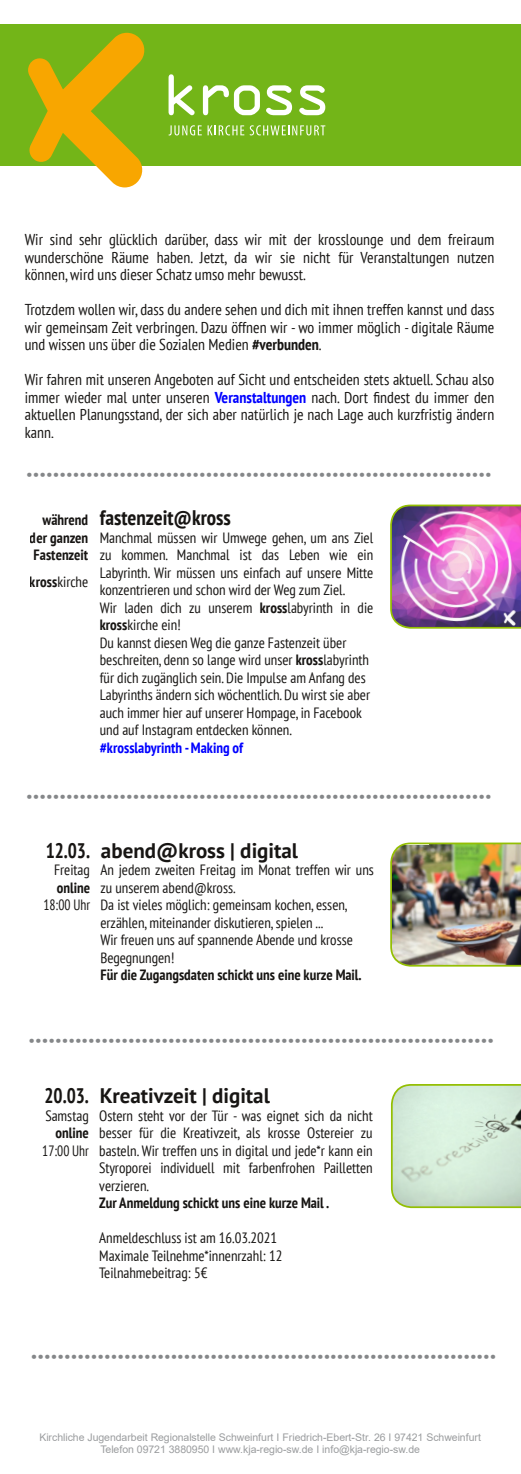
<style>
.page{position:relative;width:521px;height:1474px;background:#fff}
.page>*{position:absolute;margin:0;border:0;box-sizing:border-box;transform-origin:0 0}
.t1{font:700 26.25px "PT Sans";color:#858789}
.t2{font:700 21px "PT Sans";color:#171513}
.t3{font:700 condensed 21px "PT Sans";letter-spacing:-.005em;color:#171513}
.t4{font:700 condensed 21px "PT Sans";letter-spacing:-.005em;color:#171513;scale:.91 1}
.t5{font:condensed 15.75px/17.5px "PT Sans";color:#171513;text-align:justify}
.t6{font:condensed 14.88px/17.5px "PT Sans";color:#171513}
.t7{font:700 condensed 14.88px/17.5px "PT Sans";color:#171513}
.t8{font:700 condensed 14.88px "PT Sans";color:#00f}
.t9{font:condensed 14.88px "PT Sans";color:#171513;scale:.91 1}
.t10{font:10.5px/12.2px "Arial";letter-spacing:-.005em;color:#9b9d9f;text-align:center}
.s1{font-weight:700}
.s2{font-weight:700;color:#00f}
.s3{font-size:14.88px}
</style>
<div class="page">
<div style="left:0;top:24px;width:521px;height:142px;background:#73b518"></div>
<svg style="left:28px;top:33px;width:117px;height:154px"></svg>
<svg style="left:169px;top:74px;width:26px;height:41px"></svg>
<svg style="left:203px;top:85px;width:57px;height:30px"></svg>
<svg style="left:266px;top:85px;width:26px;height:30px"></svg>
<svg style="left:299px;top:85px;width:26px;height:30px"></svg>
<svg style="left:169px;top:125px;width:33px;height:10px"></svg>
<svg style="left:208px;top:125px;width:36px;height:10px"></svg>
<svg style="left:250px;top:125px;width:75px;height:10px"></svg>
<img style="left:390px;top:842px;width:131px;height:125px">
<svg style="left:390px;top:1084px;width:131px;height:125px;background:#cfe5ce"></svg>
<img style="left:390px;top:504px;width:131px;height:125px">
<p class="t5" style="left:25px;top:230px;width:471px">Wir sind sehr glücklich darüber, dass wir mit der krosslounge und dem freiraum wunderschöne Räume haben. Jetzt, da wir sie nicht für Veranstaltungen nutzen können,wird uns dieser Schatz umso mehr bewusst.</p>
<p class="t5" style="left:25px;top:300px;width:471px">Trotzdem wollen wir, dass du andere sehen und dich mit ihnen treffen kannst und dass wir gemeinsam Zeit verbringen. Dazu öffnen wir - wo immer möglich - digitale Räume und wissen uns über die Sozialen Medien <span class="s1">#verbunden</span>.</p>
<p class="t5" style="left:25px;top:370px;width:471px">Wir fahren mit unseren Angeboten auf Sicht und entscheiden stets aktuell. Schau also immer wieder mal unter unseren <span class="s2">Veranstaltungen</span> nach. Dort findest du immer den aktuellen Planungsstand, der sich aber natürlich je nach Lage auch kurzfristig ändern kann.</p>
<h1 class="t1" style="left:26px;top:456px;width:467px">······································································</h1>
<h2 class="t3" style="left:43px;top:504px;width:190px"><span class="s3">während</span> fastenzeit@kross</h2>
<p class="t7" style="left:30px;top:528px;width:60px">der ganzen<br>Fastenzeit</p>
<p class="t6" style="left:30px;top:572px;width:60px"><span class="s1">kross</span>kirche</p>
<p class="t6" style="left:100px;top:528px;width:275px">Manchmal müssen wir Umwege gehen, um ans Ziel zu kommen. Manchmal ist das Leben wie ein Labyrinth. Wir müssen uns einfach auf unsere Mitte konzentrieren und schon wird der Weg zum Ziel.<br>Wir laden dich zu unserem <span class="s1">kross</span>labyrinth in die <span class="s1">kross</span>kirche ein!<br>Du kannst diesen Weg die ganze Fastenzeit über beschreiten, denn so lange wird unser <span class="s1">kross</span>labyrinth für dich zugänglich sein. Die Impulse am Anfang des Labyrinths ändern sich wöchentlich. Du wirst sie aber auch immer hier auf unserer Hompage, in Facebook und auf Instagram entdecken können.</p>
<p class="t8" style="left:100px;top:737px;width:145px">#krosslabyrinth -Making of</p>
<h1 class="t1" style="left:26px;top:778px;width:467px">······································································</h1>
<h2 class="t4" style="left:46px;top:836px;width:50px">12.03.</h2>
<p class="t6" style="left:54px;top:861px;width:37px">Freitag</p>
<p class="t7" style="left:57px;top:878px;width:35px">online</p>
<p class="t9" style="left:43px;top:895px;width:53px">18:00 Uhr</p>
<h2 class="t2" style="left:101px;top:836px;width:199px">abend@kross | digital</h2>
<p class="t6" style="left:100px;top:861px;width:275px">An jedem zweiten Freitag im Monat treffen wir uns zu unserem abend@kross.<br>Da ist vieles möglich: gemeinsam kochen, essen, erzählen,miteinander diskutieren,spielen ...<br>Wir freuen uns auf spannende Abende und krosse Begegnungen!</p>
<p class="t7" style="left:100px;top:966px;width:263px">Für die Zugangsdaten schickt uns eine kurze Mail.</p>
<h1 class="t1" style="left:28px;top:1022px;width:467px">······································································</h1>
<h2 class="t4" style="left:45px;top:1081px;width:50px">20.03.</h2>
<p class="t6" style="left:45px;top:1106px;width:45px">Samstag</p>
<p class="t7" style="left:56px;top:1123px;width:35px">online</p>
<p class="t9" style="left:42px;top:1140px;width:53px">17:00 Uhr</p>
<h2 class="t2" style="left:100px;top:1081px;width:172px">Kreativzeit | digital</h2>
<p class="t6" style="left:99px;top:1106px;width:275px;text-align:justify">Ostern steht vor der Tür - was eignet sich da nicht besser für die Kreativzeit, als krosse Ostereier zu basteln. Wir treffen uns in digital und jede*r kann ein Styroporei individuell mit farbenfrohen Pailletten verzieren.</p>
<p class="t7" style="left:99px;top:1193px;width:231px">Zur Anmeldung schickt uns eine kurze Mail .</p>
<p class="t6" style="left:99px;top:1228px;width:185px">Anmeldeschluss ist am 16.03.2021<br>Maximale Teilnehme*innenrzahl: 12<br>Teilnahmebeitrag: 5€</p>
<h1 class="t1" style="left:31px;top:1337px;width:467px">······································································</h1>
<p class="t10" style="left:39px;top:1430px;width:443px">Kirchliche Jugendarbeit Regionalstelle Schweinfurt I Friedrich-Ebert-Str. 26 I 97421 Schweinfurt<br>Telefon 09721 3880950 I www.kja-regio-sw.de I info@kja-regio-sw.de</p>
</div>
